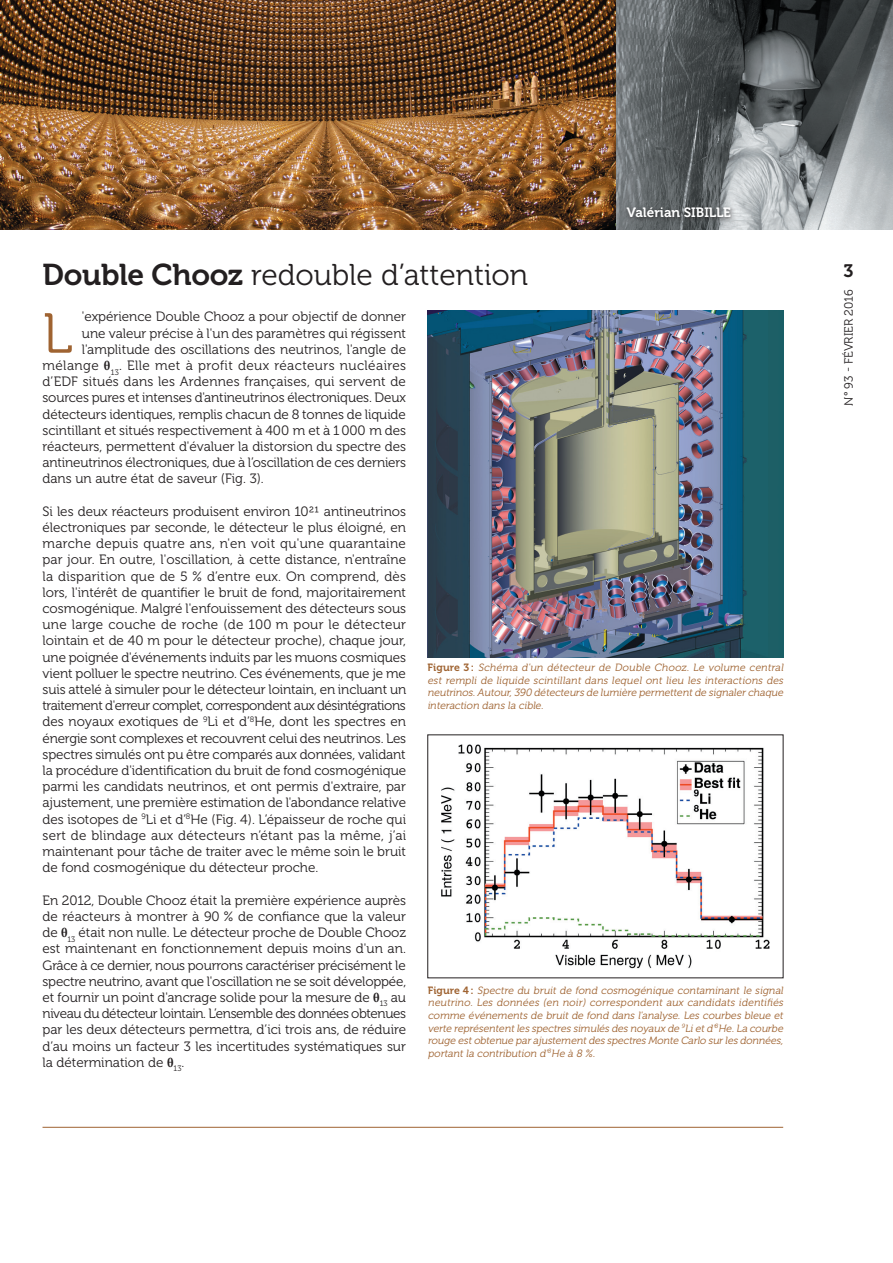
<style>
.page{position:relative;width:893px;height:1263px;background:#fff}
.page>*{position:absolute;margin:0;border:0;box-sizing:border-box;transform-origin:0 0}
.t1{font:56.25px "Museo 300";color:#9f6331}
.t2{font:30px "Museo 300";color:#231f20}
.t3{font:18px "Museo 700";color:#231f20}
.t4{font:13.5px/16.2px "Museo 300";color:#231f20;text-align:justify}
.t5{font:13.5px "Museo 300";letter-spacing:.03em;color:#231f20}
.t6{font:13.5px "Museo 700";color:#fff}
.t7{font:12px "Museo 300";color:#231f20}
.t8{font:italic 10.5px/12.6px "Museo 300";color:#9f6331;text-align:justify}
.s1{font-family:"Museo 700"}
.s2{font-family:"Minion Pro";font-weight:700;font-stretch:condensed}
.s3{font-family:"Museo 700";font-style:normal}
</style>
<div class="page">
<hr style="left:43px;top:1127px;width:740px;height:1px;background:#9f6331">
<img style="left:0;top:0;width:617px;height:230px">
<img style="left:428px;top:310px;width:355px;height:347px">
<img style="left:441px;top:744px;width:328px;height:224px">
<img style="left:617px;top:0;width:276px;height:230px">
<div style="left:624px;top:205px;width:112px;height:18px;background:#231f20;opacity:.75"></div>
<p class="t2" style="left:43px;top:258px;width:487px"><span class="s1">Double Chooz</span> redouble d’attention</p>
<p class="t6" style="left:627px;top:205px;width:106px">Valérian SIBILLE</p>
<p class="t4" style="left:82px;top:309px;width:326px">'expérience Double Chooz a pour objectif de donner</p>
<p class="t4" style="left:82px;top:325px;width:326px">une valeur précise à l'un des paramètres qui régissent</p>
<p class="t4" style="left:82px;top:341px;width:326px">l'amplitude des oscillations des neutrinos, l'angle de</p>
<p class="t5" style="left:43px;top:358px;width:365px">mélange <span class="s2">θ</span><sub>13</sub>. Elle met à profit deux réacteurs nucléaires</p>
<p class="t4" style="left:43px;top:374px;width:365px">d’EDF situés dans les Ardennes françaises, qui servent de</p>
<p class="t4" style="left:43px;top:390px;width:365px">sources pures et intenses d'antineutrinos électroniques. Deux</p>
<p class="t4" style="left:43px;top:406px;width:365px">détecteurs identiques, remplis chacun de 8 tonnes de liquide</p>
<p class="t4" style="left:43px;top:422px;width:365px">scintillant et situés respectivement à 400 m et à 1000 m des</p>
<p class="t4" style="left:43px;top:439px;width:365px">réacteurs, permettent d'évaluer la distorsion du spectre des</p>
<p class="t4" style="left:43px;top:455px;width:365px">antineutrinos électroniques, due à l’oscillation de ces derniers</p>
<p class="t4" style="left:43px;top:471px;width:223px">dans un autre état de saveur (Fig. 3).</p>
<p class="t4" style="left:43px;top:503px;width:365px">Si les deux réacteurs produisent environ 10²¹ antineutrinos électroniques par seconde, le détecteur le plus éloigné, en marche depuis quatre ans, n'en voit qu'une quarantaine par jour. En outre, l'oscillation, à cette distance, n'entraîne la disparition que de 5 % d’entre eux. On comprend, dès lors, l'intérêt de quantifier le bruit de fond, majoritairement cosmogénique. Malgré l'enfouissement des détecteurs sous une large couche de roche (de 100 m pour le détecteur lointain et de 40 m pour le détecteur proche), chaque jour, une poignée d'événements induits par les muons cosmiques vient polluer le spectre neutrino. Ces événements, que je me suis attelé à simuler pour le détecteur lointain, en incluant un traitement d'erreur complet, correspondent aux désintégrations des noyaux exotiques de <sup>9</sup>Li et d’<sup>8</sup>He, dont les spectres en énergie sont complexes et recouvrent celui des neutrinos. Les spectres simulés ont pu être comparés aux données, validant la procédure d'identification du bruit de fond cosmogénique parmi les candidats neutrinos, et ont permis d'extraire, par ajustement, une première estimation de l'abondance relative des isotopes de <sup>9</sup>Li et d’<sup>8</sup>He (Fig. 4). L’épaisseur de roche qui sert de blindage aux détecteurs n’étant pas la même, j’ai maintenant pour tâche de traiter avec le même soin le bruit de fond cosmogénique du détecteur proche.</p>
<p class="t4" style="left:43px;top:892px;width:365px">En 2012, Double Chooz était la première expérience auprès de réacteurs à montrer à 90 % de confiance que la valeur de <span class="s2">θ</span><sub>13</sub> était non nulle. Le détecteur proche de Double Chooz est maintenant en fonctionnement depuis moins d'un an.<br>Grâce à ce dernier, nous pourrons caractériser précisément le spectre neutrino, avant que l'oscillation ne se soit développée, et fournir un point d'ancrage solide pour la mesure de <span class="s2">θ</span><sub>13</sub> au niveau du détecteur lointain. L’ensemble des données obtenues par les deux détecteurs permettra, d’ici trois ans, de réduire d’au moins un facteur 3 les incertitudes systématiques sur la détermination de <span class="s2">θ</span><sub>13</sub>.</p>
<p class="t1" style="left:43px;top:303px;width:31px">L</p>
<p class="t8" style="left:427px;top:661px;width:360px"><span class="s3">F i g u r e 3 :</span> Schéma d'un détecteur de Double Chooz. Le volume central est rempli de liquide scintillant dans lequel ont lieu les interactions des neutrinos.Autour,390 détecteurs de lumière permettentde signalerchaque interaction dans la cible.</p>
<p class="t8" style="left:428px;top:984px;width:359px"><span class="s3">F i g u r e 4 :</span> Spectre du bruit de fond cosmogénique contaminant le signal neutrino. Les données (en noir) correspondent aux candidats identifiés comme événements de bruit de fond dans l'analyse. Les courbes bleue et verte représententles spectres simulés des noyaux de <sup>9</sup>Lietd’<sup>8</sup>He.La courbe rouge estobtenue parajustementdes spectres Monte Carlo surles données, portant la contribution d'<sup>8</sup>He à 8 %.</p>
<h3 class="t3" style="left:843px;top:261px;width:12px">3</h3>
<p class="t7" style="left:842px;top:406px;width:118px;rotate:-90deg">N° 93 - FÉVRIER 2016</p>
</div>
